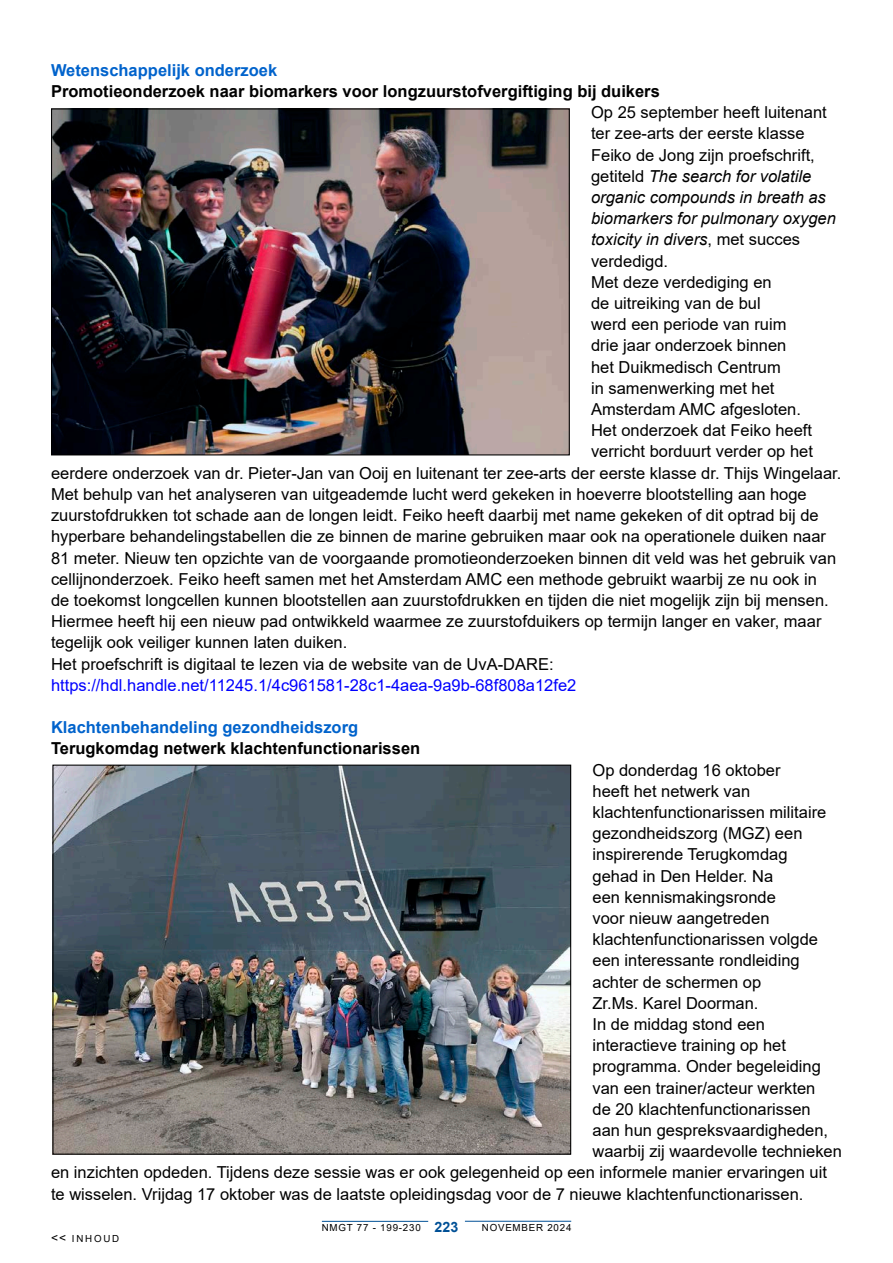
<style>
.page{position:relative;width:893px;height:1263px;background:#fff}
.page>*{position:absolute;margin:0;border:0;box-sizing:border-box;transform-origin:0 0}
.t1{font:16.5px "Arial";color:#000}
.t2{font:700 16.5px "Arial";color:#000}
.t3{font:italic 16.5px "Arial";color:#000}
.t4{font:16.5px "Arial";color:#00f}
.t5{font:700 16.5px "Arial";color:#0063cc}
.t6{font:700 14.25px "Arial";color:#005096}
.t7{font:9.75px "Arial";letter-spacing:.08em;color:#000}
.s1{font-style:normal}
.s2{font-size:12px}
</style>
<div class="page">
<hr style="left:465px;top:1221px;width:106px;height:1px;background:#005096">
<hr style="left:322px;top:1221px;width:106px;height:1px;background:#005096">
<img style="left:53px;top:110px;width:515px;height:343px">
<img style="left:54px;top:767px;width:515px;height:386px">
<p class="t5" style="left:51px;top:58px;width:228px">Wetenschappelijk onderzoek</p>
<p class="t2" style="left:51px;top:80px;width:610px">Promotieonderzoek naar biomarkers voor longzuurstofvergiftiging bij duikers</p>
<p class="t1" style="left:591px;top:101px;width:237px">Op 25 september heeft luitenant</p>
<p class="t1" style="left:591px;top:122px;width:215px">ter zee-arts der eerste klasse</p>
<p class="t1" style="left:591px;top:143px;width:225px">Feiko de Jong zijn proefschrift,</p>
<p class="t3" style="left:591px;top:165px;width:222px"><span class="s1">getiteld</span> The search for volatile</p>
<p class="t3" style="left:591px;top:187px;width:236px">organic compounds in breath as</p>
<p class="t3" style="left:591px;top:208px;width:246px">biomarkers for pulmonary oxygen</p>
<p class="t3" style="left:591px;top:229px;width:211px">toxicity in divers<span class="s1">, met succes</span></p>
<p class="t1" style="left:591px;top:249px;width:79px">verdedigd.</p>
<p class="t1" style="left:591px;top:271px;width:182px">Met deze verdediging en</p>
<p class="t1" style="left:591px;top:292px;width:171px">de uitreiking van de bul</p>
<p class="t1" style="left:591px;top:313px;width:197px">werd een periode van ruim</p>
<p class="t1" style="left:591px;top:334px;width:197px">drie jaar onderzoek binnen</p>
<p class="t1" style="left:591px;top:355px;width:191px">het Duikmedisch Centrum</p>
<p class="t1" style="left:591px;top:377px;width:185px">in samenwerking met het</p>
<p class="t1" style="left:591px;top:398px;width:211px">Amsterdam AMC afgesloten.</p>
<p class="t1" style="left:591px;top:419px;width:223px">Het onderzoek dat Feiko heeft</p>
<p class="t1" style="left:591px;top:440px;width:223px">verricht borduurt verder op het</p>
<p class="t1" style="left:51px;top:461px;width:792px">eerdere onderzoek van dr. Pieter-Jan van Ooij en luitenant ter zee-arts der eerste klasse dr. Thijs Wingelaar.</p>
<p class="t1" style="left:51px;top:483px;width:757px">Met behulp van het analyseren van uitgeademde lucht werd gekeken in hoeverre blootstelling aan hoge</p>
<p class="t1" style="left:51px;top:504px;width:769px">zuurstofdrukken tot schade aan de longen leidt. Feiko heeft daarbij met name gekeken of dit optrad bij de</p>
<p class="t1" style="left:51px;top:525px;width:776px">hyperbare behandelingstabellen die ze binnen de marine gebruiken maar ook na operationele duiken naar</p>
<p class="t1" style="left:51px;top:546px;width:787px">81 meter. Nieuw ten opzichte van de voorgaande promotieonderzoeken binnen dit veld was het gebruik van</p>
<p class="t1" style="left:51px;top:567px;width:767px">cellijnonderzoek. Feiko heeft samen met het Amsterdam AMC een methode gebruikt waarbij ze nu ook in</p>
<p class="t1" style="left:51px;top:589px;width:779px">de toekomst longcellen kunnen blootstellen aan zuurstofdrukken en tijden die niet mogelijk zijn bij mensen.</p>
<p class="t1" style="left:51px;top:610px;width:772px">Hiermee heeft hij een nieuw pad ontwikkeld waarmee ze zuurstofduikers op termijn langer en vaker, maar</p>
<p class="t1" style="left:51px;top:631px;width:298px">tegelijk ook veiliger kunnen laten duiken.</p>
<p class="t1" style="left:51px;top:652px;width:504px">Het proefschrift is digitaal te lezen via de website van de UvA-DARE:</p>
<p class="t4" style="left:51px;top:674px;width:527px">https://hdl.handle.net/11245.1/4c961581-28c1-4aea-9a9b-68f808a12fe2</p>
<p class="t5" style="left:51px;top:716px;width:309px">Klachtenbehandeling gezondheidszorg</p>
<p class="t2" style="left:51px;top:737px;width:371px">Terugkomdag netwerk klachtenfunctionarissen</p>
<p class="t1" style="left:592px;top:758px;width:190px">Op donderdag 16 oktober</p>
<p class="t1" style="left:592px;top:780px;width:159px">heeft het netwerk van</p>
<p class="t1" style="left:592px;top:801px;width:235px">klachtenfunctionarissen militaire</p>
<p class="t1" style="left:592px;top:822px;width:211px">gezondheidszorg (MGZ) een</p>
<p class="t1" style="left:592px;top:843px;width:197px">inspirerende Terugkomdag</p>
<p class="t1" style="left:592px;top:864px;width:182px">gehad in Den Helder. Na</p>
<p class="t1" style="left:592px;top:886px;width:185px">een kennismakingsronde</p>
<p class="t1" style="left:592px;top:907px;width:179px">voor nieuw aangetreden</p>
<p class="t1" style="left:592px;top:928px;width:227px">klachtenfunctionarissen volgde</p>
<p class="t1" style="left:592px;top:949px;width:209px">een interessante rondleiding</p>
<p class="t1" style="left:592px;top:970px;width:170px">achter de schermen op</p>
<p class="t1" style="left:592px;top:992px;width:167px">Zr.Ms. Karel Doorman.</p>
<p class="t1" style="left:592px;top:1013px;width:174px">In de middag stond een</p>
<p class="t1" style="left:592px;top:1034px;width:195px">interactieve training op het</p>
<p class="t1" style="left:592px;top:1055px;width:230px">programma. Onder begeleiding</p>
<p class="t1" style="left:592px;top:1076px;width:224px">van een trainer/acteur werkten</p>
<p class="t1" style="left:592px;top:1098px;width:220px">de 20 klachtenfunctionarissen</p>
<p class="t1" style="left:592px;top:1119px;width:237px">aan hun gespreksvaardigheden,</p>
<p class="t1" style="left:592px;top:1140px;width:251px">waarbij zij waardevolle technieken</p>
<p class="t1" style="left:51px;top:1161px;width:777px">en inzichten opdeden. Tijdens deze sessie was er ook gelegenheid op een informele manier ervaringen uit</p>
<p class="t1" style="left:51px;top:1182px;width:754px">te wisselen. Vrijdag 17 oktober was de laatste opleidingsdag voor de 7 nieuwe klachtenfunctionarissen.</p>
<p class="t7" style="left:51px;top:1232px;width:70px"><span class="s2">&lt;&lt;</span> INHOUD</p>
<p class="t6" style="left:435px;top:1217px;width:25px">223</p>
<p class="t7" style="left:322px;top:1221px;width:100px">NMGT 77 - 199-230</p>
<p class="t7" style="left:482px;top:1221px;width:91px">NOVEMBER 2024</p>
</div>
